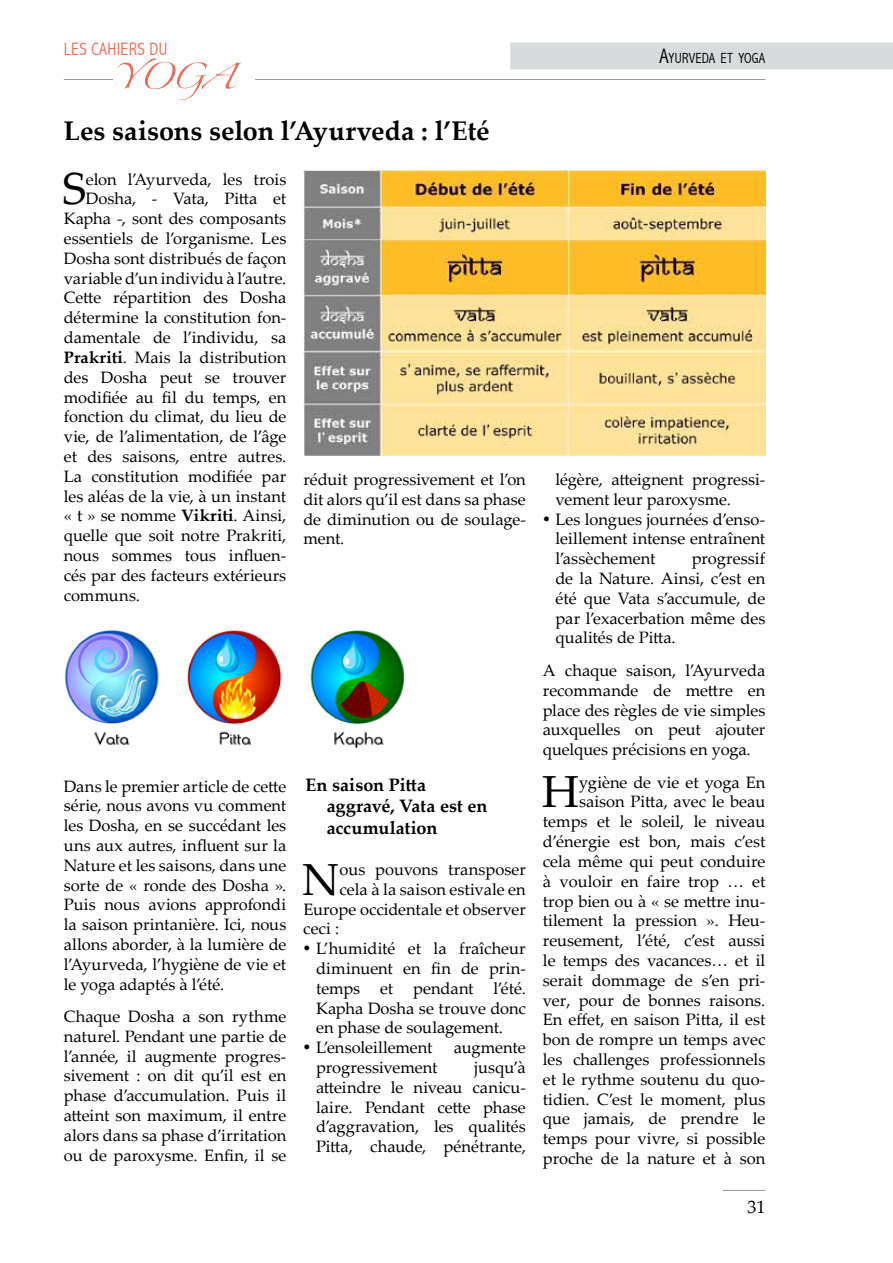
<style>
.page{position:relative;width:893px;height:1263px;background:#fff}
.page>*{position:absolute;margin:0;border:0;box-sizing:border-box;transform-origin:0 0}
.t1{font:57px "Linotype Zapfino One";color:#e96c57}
.t2{font:45px "Palatino Linotype";color:#000}
.t3{font:700 27px "Palatino Linotype";color:#000}
.t4{font:700 18px/21.6px "Palatino Linotype";color:#000}
.t5{font:300 condensed 18px "Abadi";letter-spacing:.015em;color:#e96c57}
.t6{font:18px "Palatino Linotype";color:#000}
.t7{font:16.5px/19.8px "Palatino Linotype";color:#000;text-align:justify}
.t8{font:300 condensed 14.7px "Abadi";letter-spacing:.015em;color:#000}
.s1{font-weight:700}
.s2{font-size:21px}
</style>
<div class="page">
<hr style="left:255px;top:79px;width:510px;height:1px;background:#98989c">
<hr style="left:64px;top:79px;width:49px;height:1px;background:#98989c">
<hr style="left:723px;top:1190px;width:42px;height:1px;background:#98989c">
<div style="left:510px;top:43px;width:383px;height:26px;background:#d8dbdc"></div>
<img style="left:65px;top:630px;width:340px;height:118px">
<img style="left:303px;top:170px;width:462px;height:286px">
<p class="t5" style="left:64px;top:39px;width:105px">LES CAHIERS DU</p>
<h1 class="t1" style="left:113px;top:35px;width:124px">YOGA</h1>
<h3 class="t3" style="left:64px;top:112px;width:427px">Les saisons selon l’Ayurveda : l’Eté</h3>
<h2 class="t2" style="left:62px;top:157px;width:25px">S</h2>
<p class="t7" style="left:86px;top:168px;width:202px">elon l’Ayurveda, les trois</p>
<p class="t7" style="left:86px;top:188px;width:202px">Dosha, - Vata, Pitta et</p>
<p class="t7" style="left:64px;top:208px;width:224px">Kapha -, sont des composants</p>
<p class="t7" style="left:64px;top:228px;width:224px">essentiels de l’organisme. Les</p>
<p class="t7" style="left:64px;top:248px;width:224px">Dosha sont distribués de façon</p>
<p class="t7" style="left:64px;top:267px;width:224px">variable d’un individu à l’autre.</p>
<p class="t7" style="left:64px;top:287px;width:224px">Cette répartition des Dosha</p>
<p class="t7" style="left:64px;top:307px;width:224px">détermine la constitution fon-</p>
<p class="t7" style="left:64px;top:327px;width:224px">damentale de l’individu, sa</p>
<p class="t7" style="left:64px;top:347px;width:224px"><span class="s1">Prakriti</span>. Mais la distribution</p>
<p class="t7" style="left:64px;top:366px;width:224px">des Dosha peut se trouver</p>
<p class="t7" style="left:64px;top:386px;width:224px">modifiée au fil du temps, en</p>
<p class="t7" style="left:64px;top:406px;width:224px">fonction du climat, du lieu de</p>
<p class="t7" style="left:64px;top:426px;width:224px">vie, de l’alimentation, de l’âge</p>
<p class="t7" style="left:64px;top:446px;width:224px">et des saisons, entre autres.</p>
<p class="t7" style="left:64px;top:465px;width:224px">La constitution modifiée par</p>
<p class="t7" style="left:64px;top:485px;width:224px">les aléas de la vie, à un instant</p>
<p class="t7" style="left:64px;top:505px;width:224px">« t » se nomme <span class="s1">Vikriti</span>. Ainsi,</p>
<p class="t7" style="left:64px;top:525px;width:224px">quelle que soit notre Prakriti,</p>
<p class="t7" style="left:64px;top:545px;width:224px">nous sommes tous influen-</p>
<p class="t7" style="left:64px;top:564px;width:224px">cés par des facteurs extérieurs</p>
<p class="t7" style="left:64px;top:584px;width:78px">communs.</p>
<p class="t7" style="left:303px;top:469px;width:224px">réduit progressivement et l’on dit alors qu’il est dans sa phase de diminution ou de soulage&shy;ment.</p>
<p class="t7" style="left:64px;top:775px;width:224px">Dans le premier article de cette série, nous avons vu comment les Dosha, en se succédant les uns aux autres, influent sur la Nature et les saisons, dans une sorte de « ronde des Dosha ».<br>Puis nous avions approfondi la saison printanière. Ici, nous allons aborder, à la lumière de l’Ayurveda, l’hygiène de vie et le yoga adaptés à l’été.</p>
<p class="t7" style="left:64px;top:1006px;width:224px">Chaque Dosha a son rythme naturel. Pendant une partie de l’année, il augmente progres&shy;sivement : on dit qu’il est en phase d’accumulation. Puis il atteint son maximum, il entre alors dans sa phase d’irritation ou de paroxysme. Enfin, il se</p>
<p class="t4" style="left:327px;top:773px;width:162px;text-indent:-21px">En saison Pitta aggravé, Vata est en accumulation</p>
<h2 class="t2" style="left:302px;top:847px;width:39px">N</h2>
<p class="t7" style="left:340px;top:859px;width:188px">ous pouvons transposer</p>
<p class="t7" style="left:340px;top:879px;width:188px">cela à la saison estivale en</p>
<p class="t7" style="left:303px;top:898px;width:224px">Europe occidentale et observer</p>
<p class="t7" style="left:303px;top:918px;width:37px">ceci :</p>
<p class="t7" style="left:316px;top:938px;width:211px">L’humidité et la fraîcheur</p>
<p class="t7" style="left:316px;top:958px;width:211px">diminuent en fin de prin-</p>
<p class="t7" style="left:316px;top:978px;width:211px">temps et pendant l’été.</p>
<p class="t7" style="left:316px;top:997px;width:211px">Kapha Dosha se trouve donc</p>
<p class="t7" style="left:316px;top:1017px;width:189px">en phase de soulagement.</p>
<p class="t7" style="left:316px;top:1037px;width:118px">L’ensoleillement</p>
<p class="t7" style="left:454px;top:1037px;width:74px">augmente</p>
<p class="t7" style="left:316px;top:1057px;width:123px">progressivement</p>
<p class="t7" style="left:316px;top:1057px;width:211px;text-indent:158px">jusqu’à atteindre le niveau canicu&shy;laire. Pendant cette phase d’aggravation, les qualités Pitta, chaude, pénétrante,</p>
<p class="t8" style="left:660px;top:49px;width:107px"><span class="s2">A</span>YURVEDA ET YOGA</p>
<p class="t7" style="left:555px;top:469px;width:211px;text-align:left">légère, atteignent progressi&shy;vement leur paroxysme.<br>Les longues journées d’enso&shy;leillement intense entraînent l’assèchement</p>
<p class="t7" style="left:556px;top:548px;width:211px;text-indent:136px">progressif de la Nature. Ainsi, c’est en été que Vata s’accumule, de par l’exacerbation même des qualités de Pitta.</p>
<p class="t7" style="left:543px;top:660px;width:224px">A chaque saison, l’Ayurveda recommande de mettre en place des règles de vie simples auxquelles on peut ajouter quelques précisions en yoga.</p>
<h2 class="t2" style="left:542px;top:760px;width:39px">H</h2>
<p class="t7" style="left:543px;top:771px;width:224px;text-align:right">ygiène de vie et yoga En saison Pitta, avec le beau temps et le soleil, le niveau d’énergie est bon, mais c’est cela même qui peut conduire à vouloir en faire trop … et trop bien ou à « se mettre inu&shy;tilement la pression ». Heu&shy;reusement, l’été, c’est aussi le temps des vacances… et il serait dommage de s’en pri&shy;ver, pour de bonnes raisons.<br>En effet, en saison Pitta, il est bon de rompre un temps avec les challenges professionnels et le rythme soutenu du quo&shy;tidien. C’est le moment, plus que jamais, de prendre le temps pour vivre, si possible proche de la nature et à son</p>
<p class="t6" style="left:747px;top:1194px;width:19px">31</p>
</div>
